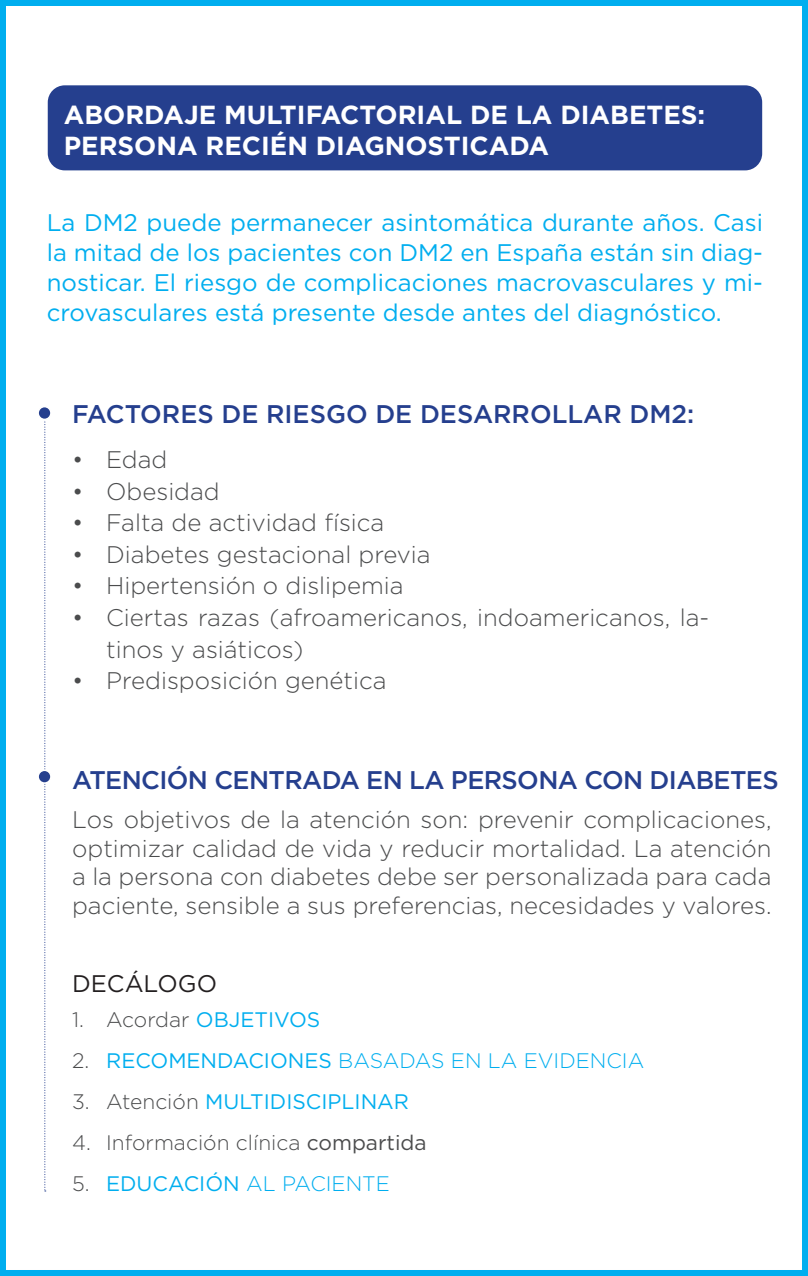
<style>
.page{position:relative;width:808px;height:1276px;background:#fff}
.page>*{position:absolute;margin:0;border:0;box-sizing:border-box;transform-origin:0 0}
.t1{font:700 26.1px "Gotham";color:#fff}
.t2{font:500 25.5px "Gotham";letter-spacing:-.025em;color:#253f8e}
.t3{font:500 25.5px "Gotham";color:#253f8e}
.t4{font:300 24px/28.8px "Gotham";color:#4b4c4d}
.t5{font:24px/30px "Gotham";color:#00aeef;text-align:justify}
.t6{font:24px "Gotham";color:#231f20}
.t7{font:300 21px "Gotham";color:#00aeef}
.t8{font:300 21px "Gotham";color:#4b4c4d}
.t9{font:21px "Gotham";color:#00aeef}
.s1{font-weight:400;color:#00aeef}
.s2{color:#4b4c4d}
.s3{font-weight:400}
.s4{font-weight:300;color:#4b4c4d}
</style>
<div class="page">
<div style="left:0;top:0;width:808px;height:1276px;border:6px solid #00aeef"></div>
<div style="left:48px;top:85px;width:714px;height:85px;background:#253f8e;border-radius:17px"></div>
<svg style="left:44px;top:421px;width:2px;height:770px"></svg>
<div style="left:38px;top:407px;width:13px;height:12px;background:#253f8e;border-radius:50%"></div>
<div style="left:37px;top:406px;width:15px;height:14px;border:2px solid #fff;border-radius:50%"></div>
<div style="left:38px;top:770px;width:13px;height:13px;background:#253f8e;border-radius:50%"></div>
<div style="left:37px;top:769px;width:15px;height:15px;border:2px solid #fff;border-radius:50%"></div>
<p class="t1" style="left:64px;top:97px;width:643px">ABORDAJE MULTIFACTORIAL DE LA DIABETES:</p>
<p class="t1" style="left:64px;top:129px;width:487px">PERSONA RECIÉN DIAGNOSTICADA</p>
<p class="t5" style="left:47px;top:206px;width:718px">La DM2 puede permanecer asintomática durante años. Casi la mitad de los pacientes con DM2 en España están sin diag&shy;nosticar. El riesgo de complicaciones macrovasculares y mi&shy;crovasculares está presente desde antes del diagnóstico.</p>
<p class="t3" style="left:72px;top:397px;width:624px">FACTORES DE RIESGO DE DESARROLLAR DM2:</p>
<p class="t4" style="left:72px;top:445px;width:97px">• Edad</p>
<p class="t4" style="left:72px;top:476px;width:149px">• Obesidad</p>
<p class="t4" style="left:72px;top:508px;width:314px">• Falta de actividad física</p>
<p class="t4" style="left:72px;top:539px;width:360px">• Diabetes gestacional previa</p>
<p class="t4" style="left:72px;top:571px;width:333px">• Hipertensión o dislipemia</p>
<p class="t4" style="left:106px;top:601px;width:605px;line-height:31.5px;text-indent:-34px">• Ciertas razas (afroamericanos, indoamericanos, la&shy;tinos y asiáticos)</p>
<p class="t4" style="left:72px;top:665px;width:316px">• Predisposición genética</p>
<p class="t2" style="left:72px;top:763px;width:708px">ATENCIÓN CENTRADA EN LA PERSONA CON DIABETES</p>
<p class="t4" style="left:72px;top:804px;width:701px;text-align:justify">Los objetivos de la atención son: prevenir complicaciones, optimizar calidad de vida y reducir mortalidad. La atención a la persona con diabetes debe ser personalizada para cada paciente, sensible a sus preferencias, necesidades y valores.</p>
<p class="t6" style="left:72px;top:967px;width:147px">DECÁLOGO</p>
<p class="t8" style="left:72px;top:1006px;width:250px">1. Acordar <span class="s1">OBJETIVOS</span></p>
<p class="t7" style="left:72px;top:1047px;width:574px"><span class="s2">2.</span> <span class="s3">RECOMENDACIONES</span> BASADAS EN LA EVIDENCIA</p>
<p class="t9" style="left:72px;top:1088px;width:338px"><span class="s4">3. Atención</span> MULTIDISCIPLINAR</p>
<p class="t8" style="left:72px;top:1129px;width:356px">4. Información clínica <span class="s3">compartida</span></p>
<p class="t7" style="left:72px;top:1169px;width:319px"><span class="s2">5.</span> <span class="s3">EDUCACIÓN</span> AL PACIENTE</p>
</div>
